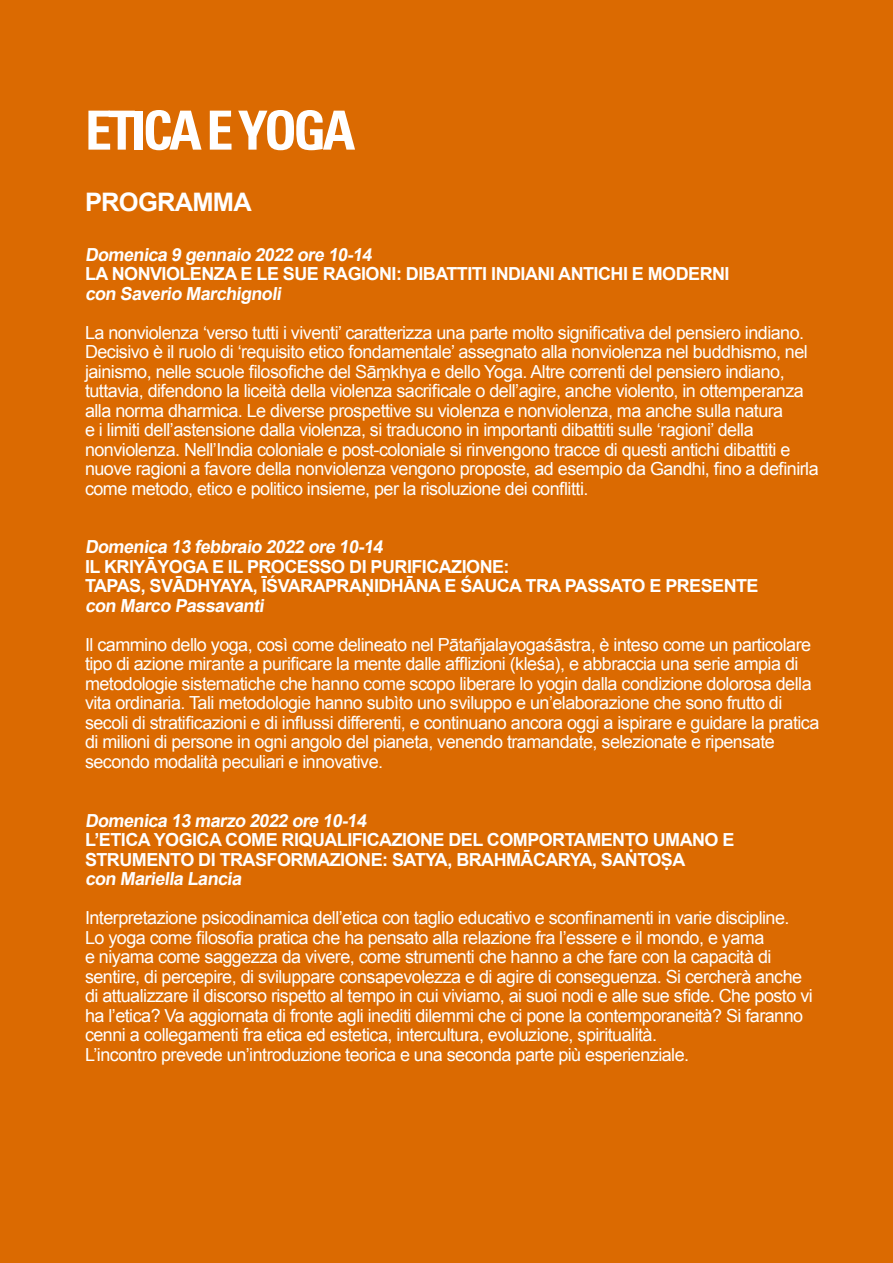
<style>
.page{position:relative;width:893px;height:1263px;background:#db6a01}
.page>*{position:absolute;margin:0;border:0;box-sizing:border-box;transform-origin:0 0}
.t1{font:700 condensed 54px "Univers LT Std";letter-spacing:-.07em;color:#fff}
.t2{font:700 25.5px "Arial";letter-spacing:-.03em;color:#fff}
.t3{font:18px/19.5px "Arial";letter-spacing:-.03em;color:#fff}
.t4{font:700 18px/19.5px "Arial";letter-spacing:-.03em;color:#fff}
</style>
<div class="page">
<h1 class="t1" style="left:85px;top:99px;width:272px">ETICA E YOGA</h1>
<h2 class="t2" style="left:85px;top:192px;width:168px">PROGRAMMA</h2>
<p class="t4" style="left:85px;top:246px;width:646px">Domenica 9 gennaio 2022 ore 10-14<br>LA NONVIOLENZA E LE SUE RAGIONI: DIBATTITI INDIANI ANTICHI E MODERNI con Saverio Marchignoli</p>
<p class="t3" style="left:85px;top:323px;width:735px">La nonviolenza ‘verso tutti i viventi’ caratterizza una parte molto significativa del pensiero indiano.<br>Decisivo è il ruolo di ‘requisito etico fondamentale’ assegnato alla nonviolenza nel buddhismo, nel jainismo, nelle scuole filosofiche del Sāṃkhya e dello Yoga. Altre correnti del pensiero indiano, tuttavia, difendono la liceità della violenza sacrificale o dell’agire, anche violento, in ottemperanza alla norma dharmica. Le diverse prospettive su violenza e nonviolenza, ma anche sulla natura<br>e i limiti dell’astensione dalla violenza, si traducono in importanti dibattiti sulle ‘ragioni’ della nonviolenza. Nell’India coloniale e post-coloniale si rinvengono tracce di questi antichi dibattiti e nuove ragioni a favore della nonviolenza vengono proposte, ad esempio da Gandhi, fino a definirla come metodo, etico e politico insieme, per la risoluzione dei conflitti.</p>
<p class="t4" style="left:85px;top:539px;width:675px">Domenica 13 febbraio 2022 ore 10-14<br>IL KRIYĀYOGA E IL PROCESSO DI PURIFICAZIONE:<br>TAPAS, SVĀDHYAYA, ĪŚVARAPRAṆIDHĀNA E ŚAUCA TRA PASSATO E PRESENTE con Marco Passavanti</p>
<p class="t3" style="left:85px;top:635px;width:736px">Il cammino dello yoga, così come delineato nel Pātañjalayogaśāstra, è inteso come un particolare tipo di azione mirante a purificare la mente dalle afflizioni (kleśa), e abbraccia una serie ampia di metodologie sistematiche che hanno come scopo liberare lo yogin dalla condizione dolorosa della vita ordinaria. Tali metodologie hanno subìto uno sviluppo e un’elaborazione che sono frutto di secoli di stratificazioni e di influssi differenti, e continuano ancora oggi a ispirare e guidare la pratica di milioni di persone in ogni angolo del pianeta, venendo tramandate, selezionate e ripensate secondo modalità peculiari e innovative.</p>
<p class="t4" style="left:85px;top:812px;width:651px">Domenica 13 marzo 2022 ore 10-14<br>L’ETICA YOGICA COME RIQUALIFICAZIONE DEL COMPORTAMENTO UMANO E STRUMENTO DI TRASFORMAZIONE: SATYA, BRAHMĀCARYA, SAṄTOṢA<br>con Mariella Lancia</p>
<p class="t3" style="left:85px;top:908px;width:729px">Interpretazione psicodinamica dell’etica con taglio educativo e sconfinamenti in varie discipline.<br>Lo yoga come filosofia pratica che ha pensato alla relazione fra l’essere e il mondo, e yama<br>e niyama come saggezza da vivere, come strumenti che hanno a che fare con la capacità di sentire, di percepire, di sviluppare consapevolezza e di agire di conseguenza. Si cercherà anche di attualizzare il discorso rispetto al tempo in cui viviamo, ai suoi nodi e alle sue sfide. Che posto vi ha l’etica? Va aggiornata di fronte agli inediti dilemmi che ci pone la contemporaneità? Si faranno cenni a collegamenti fra etica ed estetica, intercultura, evoluzione, spiritualità.<br>L’incontro prevede un’introduzione teorica e una seconda parte più esperienziale.</p>
</div>
